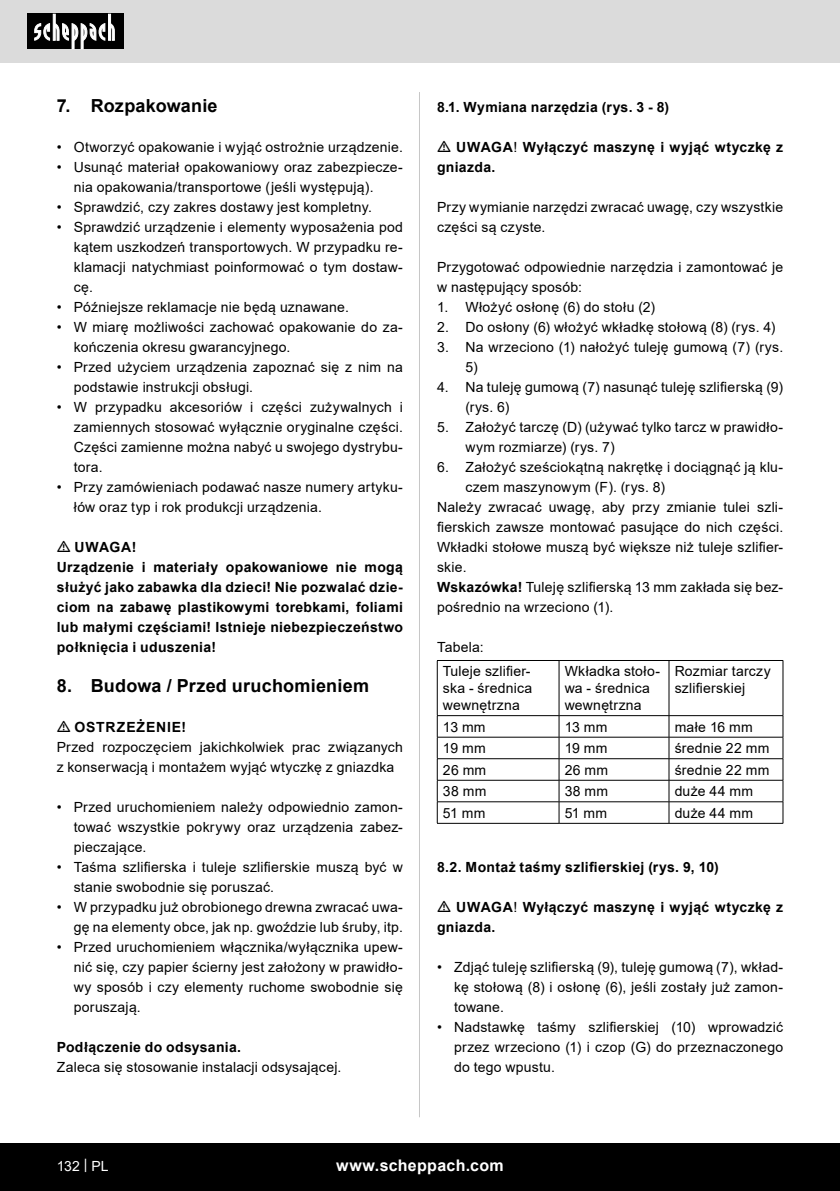
<style>
.page{position:relative;width:840px;height:1191px;background:#fff}
.page>*{position:absolute;margin:0;border:0;box-sizing:border-box;transform-origin:0 0}
.t1{font:700 18px "Arial";letter-spacing:.01em;color:#000}
.t2{font:700 16px "Arial";letter-spacing:.02em;color:#fff}
.Basiseinstellung{font:14px/20px "Arial";letter-spacing:.015em;color:#000}
.Basiseinstellung-2{font:700 14px/20px "Arial";letter-spacing:.025em;color:#000}
.Basistext_in_Tabelle{font:14px/16.8px "Arial";letter-spacing:.015em;color:#000}
.Subheadline{font:700 14px "Arial";letter-spacing:.02em;color:#000}
.Grundtext_Bold{font:700 14px "Arial";letter-spacing:.055em;color:#000}
.t3{font:14px "Arial";color:#fff}
.s1{font-weight:400}
.s2{font-weight:700}
</style>
<div class="page">
<div style="left:0;top:0;width:839px;height:63px;background:#dbdbdb"></div>
<div style="left:0;top:1143px;width:839px;height:48px;background:#000"></div>
<div style="left:27px;top:14px;width:96px;height:35px;background:#000"></div>
<svg style="left:34px;top:14px;width:81px;height:35px"></svg>
<hr style="left:419px;top:92px;width:1px;height:1025px;background:#c7c7c7">
<svg style="left:437px;top:661px;width:345px;height:162px"></svg>
<hr style="left:437px;top:660px;width:121px;height:1px;background:#000">
<hr style="left:436px;top:661px;width:1px;height:54px;background:#000">
<hr style="left:558px;top:660px;width:110px;height:1px;background:#000">
<hr style="left:558px;top:661px;width:1px;height:54px;background:#000">
<hr style="left:668px;top:660px;width:114px;height:1px;background:#000">
<hr style="left:668px;top:661px;width:1px;height:54px;background:#000">
<hr style="left:782px;top:661px;width:1px;height:54px;background:#000">
<hr style="left:437px;top:715px;width:121px;height:1px;background:#000">
<hr style="left:558px;top:715px;width:110px;height:1px;background:#000">
<hr style="left:668px;top:715px;width:114px;height:1px;background:#000">
<hr style="left:437px;top:737px;width:121px;height:1px;background:#000">
<hr style="left:558px;top:737px;width:110px;height:1px;background:#000">
<hr style="left:668px;top:737px;width:114px;height:1px;background:#000">
<hr style="left:437px;top:758px;width:121px;height:1px;background:#000">
<hr style="left:558px;top:758px;width:110px;height:1px;background:#000">
<hr style="left:668px;top:758px;width:114px;height:1px;background:#000">
<hr style="left:437px;top:780px;width:121px;height:1px;background:#000">
<hr style="left:558px;top:780px;width:110px;height:1px;background:#000">
<hr style="left:668px;top:780px;width:114px;height:1px;background:#000">
<hr style="left:437px;top:801px;width:121px;height:1px;background:#000">
<svg style="left:436px;top:716px;width:1px;height:107px"></svg>
<hr style="left:558px;top:801px;width:110px;height:1px;background:#000">
<svg style="left:558px;top:716px;width:1px;height:107px"></svg>
<hr style="left:668px;top:801px;width:114px;height:1px;background:#000">
<svg style="left:668px;top:716px;width:1px;height:107px"></svg>
<svg style="left:782px;top:716px;width:1px;height:107px"></svg>
<hr style="left:437px;top:823px;width:121px;height:1px;background:#000">
<hr style="left:558px;top:823px;width:110px;height:1px;background:#000">
<hr style="left:668px;top:823px;width:114px;height:1px;background:#000">
<p class="t1" style="left:57px;top:93px;width:162px">7. Rozpakowanie</p>
<p class="Basiseinstellung" style="left:57px;top:137px;width:347px">• Otworzyć opakowanie i wyjąć ostrożnie urządzenie.</p>
<p class="Basiseinstellung" style="left:74px;top:157px;width:330px;text-indent:-17px">• Usunąć materiał opakowaniowy oraz zabezpiecze&shy;nia opakowania/transportowe (jeśli występują).</p>
<p class="Basiseinstellung" style="left:57px;top:197px;width:316px">• Sprawdzić, czy zakres dostawy jest kompletny.</p>
<p class="Basiseinstellung" style="left:74px;top:217px;width:330px;text-align:justify;text-indent:-17px">• Sprawdzić urządzenie i elementy wyposażenia pod kątem uszkodzeń transportowych. W przypadku re&shy;klamacji natychmiast poinformować o tym dostaw&shy;cę.</p>
<p class="Basiseinstellung" style="left:57px;top:297px;width:293px">• Późniejsze reklamacje nie będą uznawane.</p>
<p class="Basiseinstellung" style="left:74px;top:317px;width:330px;text-indent:-17px">• W miarę możliwości zachować opakowanie do za&shy;kończenia okresu gwarancyjnego.</p>
<p class="Basiseinstellung" style="left:74px;top:357px;width:330px;text-indent:-17px">• Przed użyciem urządzenia zapoznać się z nim na podstawie instrukcji obsługi.</p>
<p class="Basiseinstellung" style="left:74px;top:397px;width:330px;text-align:justify;text-indent:-17px">• W przypadku akcesoriów i części zużywalnych i zamiennych stosować wyłącznie oryginalne części.<br>Części zamienne można nabyć u swojego dystrybu&shy;tora.</p>
<p class="Basiseinstellung" style="left:74px;top:477px;width:330px;text-indent:-17px">• Przy zamówieniach podawać nasze numery artyku&shy;łów oraz typ i rok produkcji urządzenia.</p>
<p class="Grundtext_Bold" style="left:74px;top:537px;width:63px">UWAGA!</p>
<p class="Basiseinstellung-2" style="left:57px;top:557px;width:347px;text-align:justify">Urządzenie i materiały opakowaniowe nie mogą służyć jako zabawka dla dzieci! Nie pozwalać dzie&shy;ciom na zabawę plastikowymi torebkami, foliami lub małymi częściami! Istnieje niebezpieczeństwo połknięcia i uduszenia!</p>
<p class="t1" style="left:57px;top:673px;width:314px">8. Budowa / Przed uruchomieniem</p>
<p class="Grundtext_Bold" style="left:74px;top:717px;width:113px">OSTRZEŻENIE!</p>
<p class="Basiseinstellung" style="left:57px;top:737px;width:347px">Przed rozpoczęciem jakichkolwiek prac związanych z konserwacją i montażem wyjąć wtyczkę z gniazdka</p>
<p class="Basiseinstellung" style="left:74px;top:797px;width:330px;text-align:justify;text-indent:-17px">• Przed uruchomieniem należy odpowiednio zamon&shy;tować wszystkie pokrywy oraz urządzenia zabez&shy;pieczające.</p>
<p class="Basiseinstellung" style="left:74px;top:857px;width:330px;text-indent:-17px">• Taśma szlifierska i tuleje szlifierskie muszą być w stanie swobodnie się poruszać.</p>
<p class="Basiseinstellung" style="left:57px;top:897px;width:347px;text-align:right">• W przypadku już obrobionego drewna zwracać uwa&shy;gę na elementy obce, jak np. gwoździe lub śruby, itp.</p>
<p class="Basiseinstellung" style="left:74px;top:937px;width:330px;text-align:justify;text-indent:-17px">• Przed uruchomieniem włącznika/wyłącznika upew&shy;nić się, czy papier ścierny jest założony w prawidło&shy;wy sposób i czy elementy ruchome swobodnie się poruszają.</p>
<p class="Subheadline" style="left:57px;top:1037px;width:186px">Podłączenie do odsysania.</p>
<p class="Basiseinstellung" style="left:57px;top:1057px;width:286px">Zaleca się stosowanie instalacji odsysającej.</p>
<p class="Subheadline" style="left:437px;top:97px;width:233px">8.1. Wymiana narzędzia (rys. 3 - 8)</p>
<p class="Basiseinstellung-2" style="left:437px;top:137px;width:347px;text-indent:19px">UWAGA<span class="s1">!</span> Wyłączyć maszynę i wyjąć wtyczkę z gniazda.</p>
<p class="Basiseinstellung" style="left:437px;top:197px;width:347px">Przy wymianie narzędzi zwracać uwagę, czy wszystkie części są czyste.</p>
<p class="Basiseinstellung" style="left:437px;top:257px;width:347px">Przygotować odpowiednie narzędzia i zamontować je w następujący sposób:</p>
<p class="Basiseinstellung" style="left:437px;top:297px;width:219px">1. Włożyć osłonę (6) do stołu (2)</p>
<p class="Basiseinstellung" style="left:437px;top:317px;width:340px">2. Do osłony (6) włożyć wkładkę stołową (8) (rys. 4)</p>
<p class="Basiseinstellung" style="left:465px;top:337px;width:319px;text-indent:-28px">3. Na wrzeciono (1) nałożyć tuleję gumową (7) (rys.<br>5)</p>
<p class="Basiseinstellung" style="left:465px;top:377px;width:319px;text-indent:-28px">4. Na tuleję gumową (7) nasunąć tuleję szlifierską (9) (rys. 6)</p>
<p class="Basiseinstellung" style="left:465px;top:417px;width:319px;text-indent:-28px">5. Założyć tarczę (D) (używać tylko tarcz w prawidło&shy;wym rozmiarze) (rys. 7)</p>
<p class="Basiseinstellung" style="left:465px;top:457px;width:319px;text-indent:-28px">6. Założyć sześciokątną nakrętkę i dociągnąć ją klu&shy;czem maszynowym (F). (rys. 8)</p>
<p class="Basiseinstellung" style="left:437px;top:497px;width:347px;text-align:justify">Należy zwracać uwagę, aby przy zmianie tulei szli&shy;fierskich zawsze montować pasujące do nich części.<br>Wkładki stołowe muszą być większe niż tuleje szlifier&shy;skie.</p>
<p class="Basiseinstellung" style="left:437px;top:577px;width:347px"><span class="s2">Wskazówka!</span> Tuleję szlifierską 13 mm zakłada się bez&shy;pośrednio na wrzeciono (1).</p>
<p class="Basiseinstellung" style="left:437px;top:637px;width:48px">Tabela:</p>
<p class="Basistext_in_Tabelle" style="left:442px;top:663px;width:91px">Tuleje szlifier&shy;ska - średnica wewnętrzna</p>
<p class="Basistext_in_Tabelle" style="left:564px;top:663px;width:97px">Wkładka stoło&shy;wa - średnica wewnętrzna</p>
<p class="Basistext_in_Tabelle" style="left:674px;top:663px;width:97px">Rozmiar tarczy szlifierskiej</p>
<p class="Basistext_in_Tabelle" style="left:442px;top:718px;width:44px">13 mm</p>
<p class="Basistext_in_Tabelle" style="left:564px;top:718px;width:44px">13 mm</p>
<p class="Basistext_in_Tabelle" style="left:674px;top:718px;width:80px">małe 16 mm</p>
<p class="Basistext_in_Tabelle" style="left:442px;top:739px;width:44px">19 mm</p>
<p class="Basistext_in_Tabelle" style="left:564px;top:739px;width:44px">19 mm</p>
<p class="Basistext_in_Tabelle" style="left:674px;top:739px;width:96px">średnie 22 mm</p>
<p class="Basistext_in_Tabelle" style="left:442px;top:761px;width:45px">26 mm</p>
<p class="Basistext_in_Tabelle" style="left:564px;top:761px;width:45px">26 mm</p>
<p class="Basistext_in_Tabelle" style="left:674px;top:761px;width:96px">średnie 22 mm</p>
<p class="Basistext_in_Tabelle" style="left:442px;top:782px;width:45px">38 mm</p>
<p class="Basistext_in_Tabelle" style="left:564px;top:782px;width:45px">38 mm</p>
<p class="Basistext_in_Tabelle" style="left:674px;top:782px;width:80px">duże 44 mm</p>
<p class="Basistext_in_Tabelle" style="left:442px;top:804px;width:44px">51 mm</p>
<p class="Basistext_in_Tabelle" style="left:564px;top:804px;width:44px">51 mm</p>
<p class="Basistext_in_Tabelle" style="left:674px;top:804px;width:80px">duże 44 mm</p>
<p class="Subheadline" style="left:437px;top:857px;width:283px">8.2. Montaż taśmy szlifierskiej (rys. 9, 10)</p>
<p class="Basiseinstellung-2" style="left:437px;top:897px;width:347px;text-indent:19px">UWAGA<span class="s1">!</span> Wyłączyć maszynę i wyjąć wtyczkę z gniazda.</p>
<p class="Basiseinstellung" style="left:454px;top:957px;width:330px;text-align:justify;text-indent:-17px">• Zdjąć tuleję szlifierską (9), tuleję gumową (7), wkład&shy;kę stołową (8) i osłonę (6), jeśli zostały już zamon&shy;towane.</p>
<p class="Basiseinstellung" style="left:454px;top:1017px;width:330px;text-align:justify;text-indent:-17px">• Nadstawkę taśmy szlifierskiej (10) wprowadzić przez wrzeciono (1) i czop (G) do przeznaczonego do tego wpustu.</p>
<p class="t3" style="left:57px;top:1156px;width:53px">132 | PL</p>
<p class="t2" style="left:336px;top:1154px;width:169px">www.scheppach.com</p>
</div>
